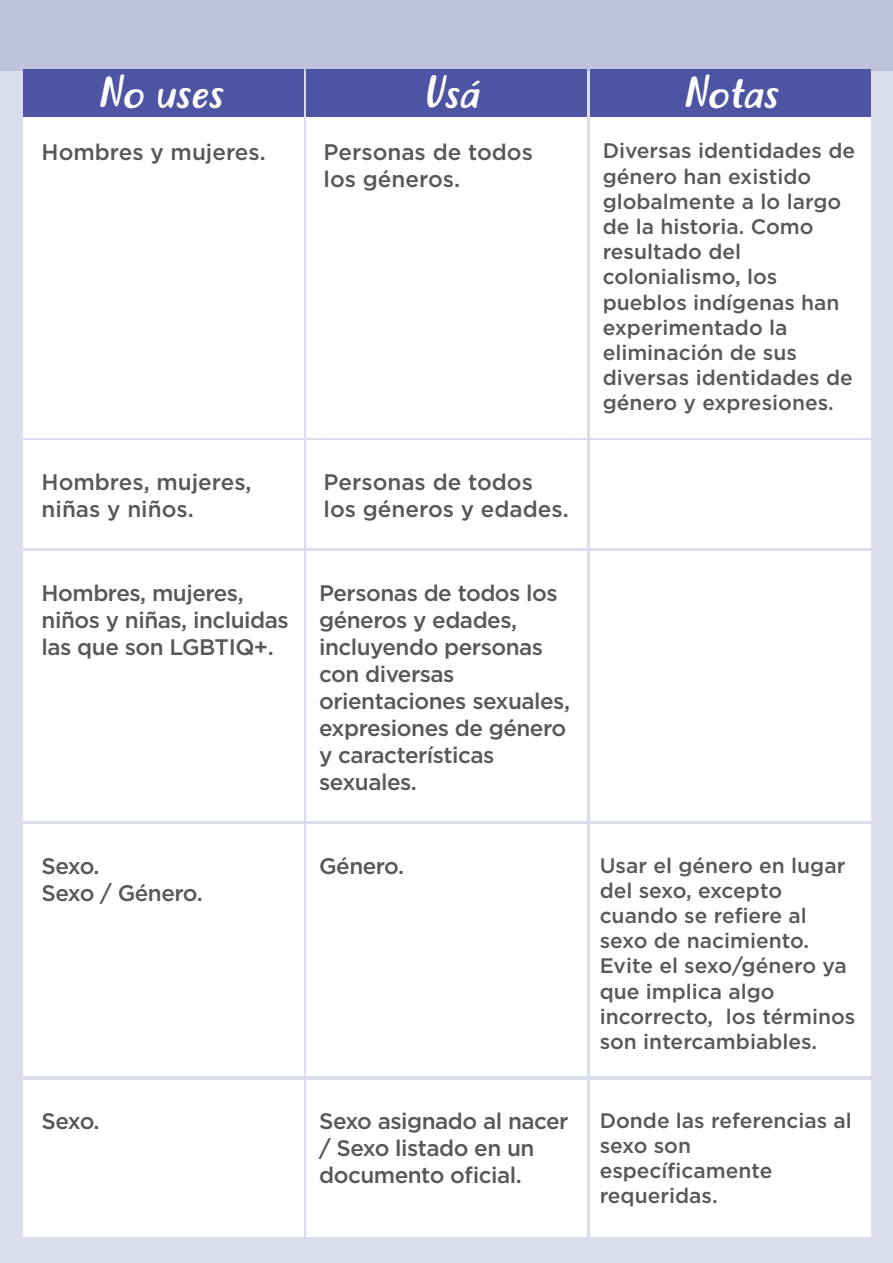
<style>
.page{position:relative;width:893px;height:1263px;background:#fff}
.page>*{position:absolute;margin:0;border:0;box-sizing:border-box;transform-origin:0 0}
.t1{font:italic 43.5px "Justtellmewhat";color:#fff}
.t2{font:500 22.5px/27px "Gotham";letter-spacing:-.02em;color:#57585a}
.t3{font:500 22.5px/27px "Gotham";color:#57585a}
.t4{font:500 21px/25.2px "Gotham";color:#57585a}
</style>
<div class="page">
<div style="left:0;top:0;width:893px;height:1262px;background:#dbddec"></div>
<div style="left:0;top:0;width:893px;height:71px;background:#bec2dd"></div>
<div style="left:23px;top:69px;width:280px;height:368px;background:#fff"></div>
<div style="left:306px;top:69px;width:281px;height:368px;background:#fff"></div>
<div style="left:590px;top:69px;width:281px;height:368px;background:#fff"></div>
<div style="left:23px;top:440px;width:280px;height:108px;background:#fff"></div>
<div style="left:306px;top:440px;width:281px;height:108px;background:#fff"></div>
<div style="left:590px;top:440px;width:281px;height:108px;background:#fff"></div>
<div style="left:23px;top:69px;width:280px;height:47px;background:#4c54a3"></div>
<div style="left:306px;top:69px;width:281px;height:47px;background:#4c54a3"></div>
<div style="left:590px;top:69px;width:281px;height:47px;background:#4c54a3"></div>
<div style="left:23px;top:551px;width:280px;height:270px;background:#fff"></div>
<div style="left:306px;top:551px;width:281px;height:270px;background:#fff"></div>
<div style="left:590px;top:551px;width:281px;height:270px;background:#fff"></div>
<div style="left:23px;top:824px;width:280px;height:252px;background:#fff"></div>
<div style="left:306px;top:824px;width:281px;height:252px;background:#fff"></div>
<div style="left:590px;top:824px;width:281px;height:252px;background:#fff"></div>
<div style="left:23px;top:1079px;width:280px;height:157px;background:#fff"></div>
<div style="left:306px;top:1079px;width:281px;height:157px;background:#fff"></div>
<div style="left:590px;top:1079px;width:281px;height:157px;background:#fff"></div>
<h1 class="t1" style="left:97px;top:66px;width:127px">No uses</h1>
<h1 class="t1" style="left:422px;top:66px;width:58px">Usá</h1>
<h1 class="t1" style="left:682px;top:66px;width:97px">Notas</h1>
<p class="t3" style="left:42px;top:138px;width:226px">Hombres y mujeres.</p>
<p class="t3" style="left:324px;top:138px;width:211px">Personas de todos los géneros.</p>
<p class="t4" style="left:603px;top:138px;width:254px">Diversas identidades de género han existido globalmente a lo largo de la historia. Como resultado del colonialismo, los pueblos indígenas han experimentado la eliminación de sus diversas identidades de género y expresiones.</p>
<p class="t3" style="left:42px;top:468px;width:212px">Hombres, mujeres, niñas y niños.</p>
<p class="t3" style="left:324px;top:468px;width:247px">Personas de todos los géneros y edades.</p>
<p class="t2" style="left:42px;top:579px;width:249px">Hombres, mujeres, niños y niñas, incluidas las que son LGBTIQ+.</p>
<p class="t2" style="left:319px;top:579px;width:252px">Personas de todos los géneros y edades, incluyendo personas con diversas orientaciones sexuales, expresiones de género y características sexuales.</p>
<p class="t2" style="left:42px;top:852px;width:163px">Sexo.<br>Sexo / Género.</p>
<p class="t2" style="left:319px;top:852px;width:87px">Género.</p>
<p class="t4" style="left:600px;top:852px;width:257px">Usar el género en lugar del sexo, excepto cuando se refiere al sexo de nacimiento.<br>Evite el sexo/género ya que implica algo incorrecto, los términos son intercambiables.</p>
<p class="t2" style="left:42px;top:1107px;width:59px">Sexo.</p>
<p class="t2" style="left:319px;top:1107px;width:251px">Sexo asignado al nacer / Sexo listado en un documento oficial.</p>
<p class="t4" style="left:600px;top:1107px;width:254px">Donde las referencias al sexo son específicamente requeridas.</p>
</div>
